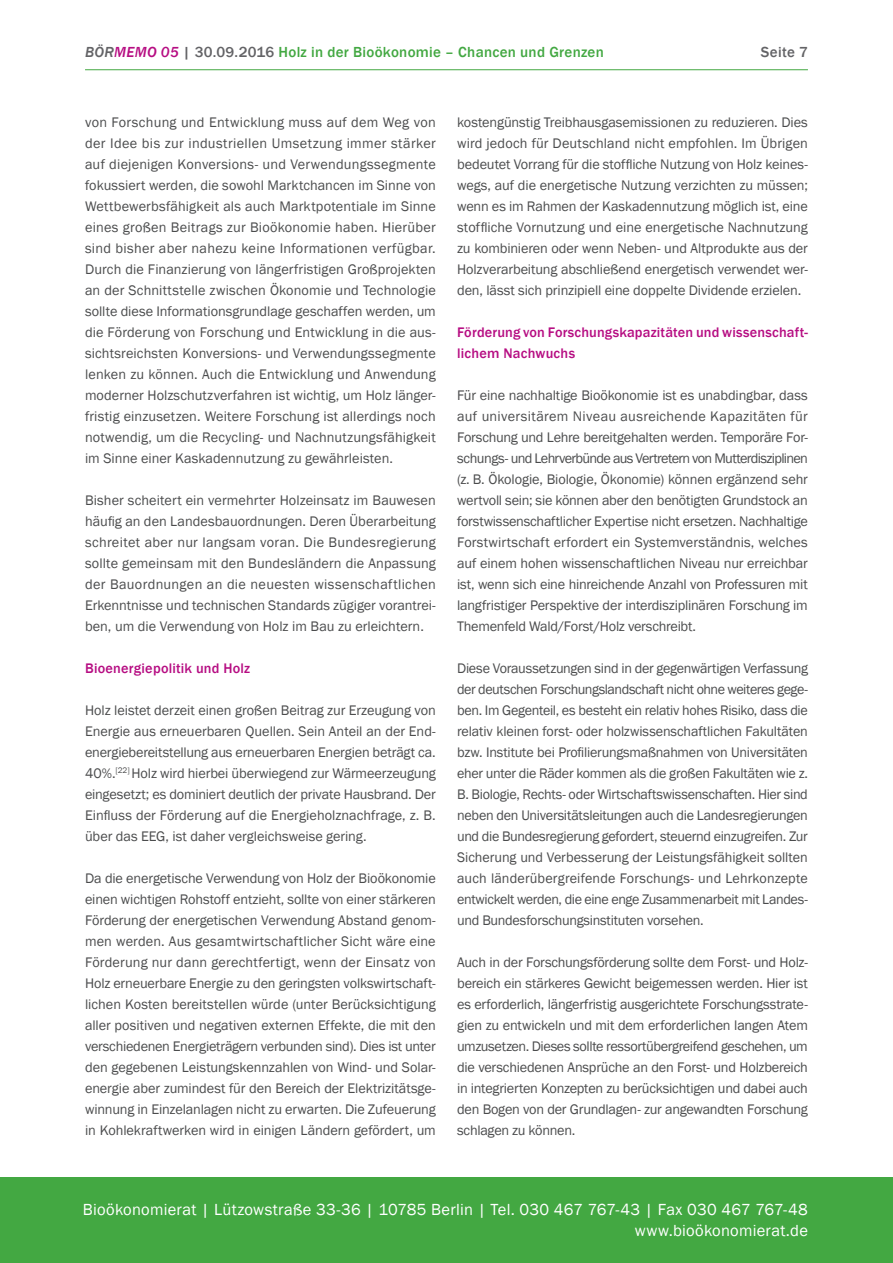
<style>
.page{position:relative;width:893px;height:1263px;background:#fff}
.page>*{position:absolute;margin:0;border:0;box-sizing:border-box;transform-origin:0 0}
.t1{font:16.5px/21px "Franklin Gothic";letter-spacing:.015em;color:#fff;text-align:right}
.t2{font:500 15px "Franklin Gothic";letter-spacing:.02em;color:#43a842}
.t3{font:500 15px "Franklin Gothic";letter-spacing:.02em;color:#636366}
.t4{font:14.25px/21px "Franklin Gothic";letter-spacing:-.005em;color:#4b4c4d;text-align:justify}
.t5{font:500 14.25px/21px "Franklin Gothic";letter-spacing:.015em;color:#b60d82}
.s1{font-style:italic;color:#636366}
.s2{font-style:italic;color:#b60d82}
.s3{color:#636366}
</style>
<div class="page">
<div style="left:0;top:1177px;width:893px;height:86px;background:#43a842"></div>
<hr style="left:85px;top:69px;width:723px;height:1px;background:#43a842">
<p class="t2" style="left:85px;top:42px;width:520px"><span class="s1">BÖR</span><span class="s2">MEMO 05</span> <span class="s3">| 30.09.2016</span> Holz in der Bioökonomie – Chancen und Grenzen</p>
<p class="t3" style="left:761px;top:42px;width:48px">Seite 7</p>
<p class="t4" style="left:85px;top:112px;width:352px">von Forschung und Entwicklung muss auf dem Weg von der Idee bis zur industriellen Umsetzung immer stärker auf diejenigen Konversions- und Verwendungssegmente fokussiert werden, die sowohl Marktchancen im Sinne von Wettbewerbsfähigkeit als auch Marktpotentiale im Sinne eines großen Beitrags zur Bioökonomie haben. Hierüber sind bisher aber nahezu keine Informationen verfügbar.<br>Durch die Finanzierung von längerfristigen Großprojekten an der Schnittstelle zwischen Ökonomie und Technologie sollte diese Informationsgrundlage geschaffen werden, um die Förderung von Forschung und Entwicklung in die aus&shy;sichtsreichsten Konversions- und Verwendungssegmente lenken zu können. Auch die Entwicklung und Anwendung moderner Holzschutzverfahren ist wichtig, um Holz länger&shy;fristig einzusetzen. Weitere Forschung ist allerdings noch notwendig, um die Recycling- und Nachnutzungsfähigkeit im Sinne einer Kaskadennutzung zu gewährleisten.</p>
<p class="t4" style="left:85px;top:490px;width:352px">Bisher scheitert ein vermehrter Holzeinsatz im Bauwesen häufig an den Landesbauordnungen. Deren Überarbeitung schreitet aber nur langsam voran. Die Bundesregierung sollte gemeinsam mit den Bundesländern die Anpassung der Bauordnungen an die neuesten wissenschaftlichen Erkenntnisse und technischen Standards zügiger vorantrei&shy;ben, um die Verwendung von Holz im Bau zu erleichtern.</p>
<p class="t5" style="left:85px;top:658px;width:167px">Bioenergiepolitik und Holz</p>
<p class="t4" style="left:85px;top:700px;width:352px">Holz leistet derzeit einen großen Beitrag zur Erzeugung von Energie aus erneuerbaren Quellen. Sein Anteil an der End&shy;energiebereitstellung aus erneuerbaren Energien beträgt ca.<br>40%.<sup>[22]</sup> Holz wird hierbei überwiegend zur Wärmeerzeugung eingesetzt; es dominiert deutlich der private Hausbrand. Der Einfluss der Förderung auf die Energieholznachfrage, z. B. über das EEG, ist daher vergleichsweise gering.</p>
<p class="t4" style="left:85px;top:868px;width:352px">Da die energetische Verwendung von Holz der Bioökonomie einen wichtigen Rohstoff entzieht, sollte von einer stärkeren Förderung der energetischen Verwendung Abstand genom&shy;men werden. Aus gesamtwirtschaftlicher Sicht wäre eine Förderung nur dann gerechtfertigt, wenn der Einsatz von Holz erneuerbare Energie zu den geringsten volkswirtschaft&shy;lichen Kosten bereitstellen würde (unter Berücksichtigung aller positiven und negativen externen Effekte, die mit den verschiedenen Energieträgern verbunden sind). Dies ist unter den gegebenen Leistungskennzahlen von Wind- und Solar&shy;energie aber zumindest für den Bereich der Elektrizitätsge&shy;winnung in Einzelanlagen nicht zu erwarten. Die Zufeuerung in Kohlekraftwerken wird in einigen Ländern gefördert, um</p>
<p class="t4" style="left:457px;top:112px;width:352px">kostengünstig Treibhausgasemissionen zu reduzieren. Dies wird jedoch für Deutschland nicht empfohlen. Im Übrigen bedeutet Vorrang für die stoffliche Nutzung von Holz keines&shy;wegs, auf die energetische Nutzung verzichten zu müssen; wenn es im Rahmen der Kaskadennutzung möglich ist, eine stoffliche Vornutzung und eine energetische Nachnutzung zu kombinieren oder wenn Neben- und Altprodukte aus der Holzverarbeitung abschließend energetisch verwendet wer&shy;den, lässt sich prinzipiell eine doppelte Dividende erzielen.</p>
<p class="t5" style="left:457px;top:322px;width:352px">Förderung von Forschungskapazitäten und wissenschaft&shy;lichem Nachwuchs</p>
<p class="t4" style="left:457px;top:385px;width:352px">Für eine nachhaltige Bioökonomie ist es unabdingbar, dass auf universitärem Niveau ausreichende Kapazitäten für Forschung und Lehre bereitgehalten werden. Temporäre For&shy;schungs- und Lehrverbünde aus Vertretern von Mutterdisziplinen (z. B. Ökologie, Biologie, Ökonomie) können ergänzend sehr wertvoll sein; sie können aber den benötigten Grundstock an forstwissenschaftlicher Expertise nicht ersetzen. Nachhaltige Forstwirtschaft erfordert ein Systemverständnis, welches auf einem hohen wissenschaftlichen Niveau nur erreichbar ist, wenn sich eine hinreichende Anzahl von Professuren mit langfristiger Perspektive der interdisziplinären Forschung im Themenfeld Wald/Forst/Holz verschreibt.</p>
<p class="t4" style="left:457px;top:658px;width:352px">Diese Voraussetzungen sind in der gegenwärtigen Verfassung der deutschen Forschungslandschaft nicht ohne weiteres gege&shy;ben. Im Gegenteil, es besteht ein relativ hohes Risiko, dass die relativ kleinen forst- oder holzwissenschaftlichen Fakultäten bzw. Institute bei Profilierungsmaßnahmen von Universitäten eher unter die Räder kommen als die großen Fakultäten wie z.<br>B. Biologie, Rechts- oder Wirtschaftswissenschaften. Hier sind neben den Universitätsleitungen auch die Landesregierungen und die Bundesregierung gefordert, steuernd einzugreifen. Zur Sicherung und Verbesserung der Leistungsfähigkeit sollten auch länderübergreifende Forschungs- und Lehrkonzepte entwickelt werden, die eine enge Zusammenarbeit mit Landes&shy;und Bundesforschungsinstituten vorsehen.</p>
<p class="t4" style="left:457px;top:952px;width:352px">Auch in der Forschungsförderung sollte dem Forst- und Holz&shy;bereich ein stärkeres Gewicht beigemessen werden. Hier ist es erforderlich, längerfristig ausgerichtete Forschungsstrate&shy;gien zu entwickeln und mit dem erforderlichen langen Atem umzusetzen. Dieses sollte ressortübergreifend geschehen, um die verschiedenen Ansprüche an den Forst- und Holzbereich in integrierten Konzepten zu berücksichtigen und dabei auch den Bogen von der Grundlagen- zur angewandten Forschung schlagen zu können.</p>
<p class="t1" style="left:83px;top:1200px;width:726px">Bioökonomierat | Lützowstraße 33-36 | 10785 Berlin | Tel. 030 467 767-43 | Fax 030 467 767-48 www.bioökonomierat.de</p>
</div>
